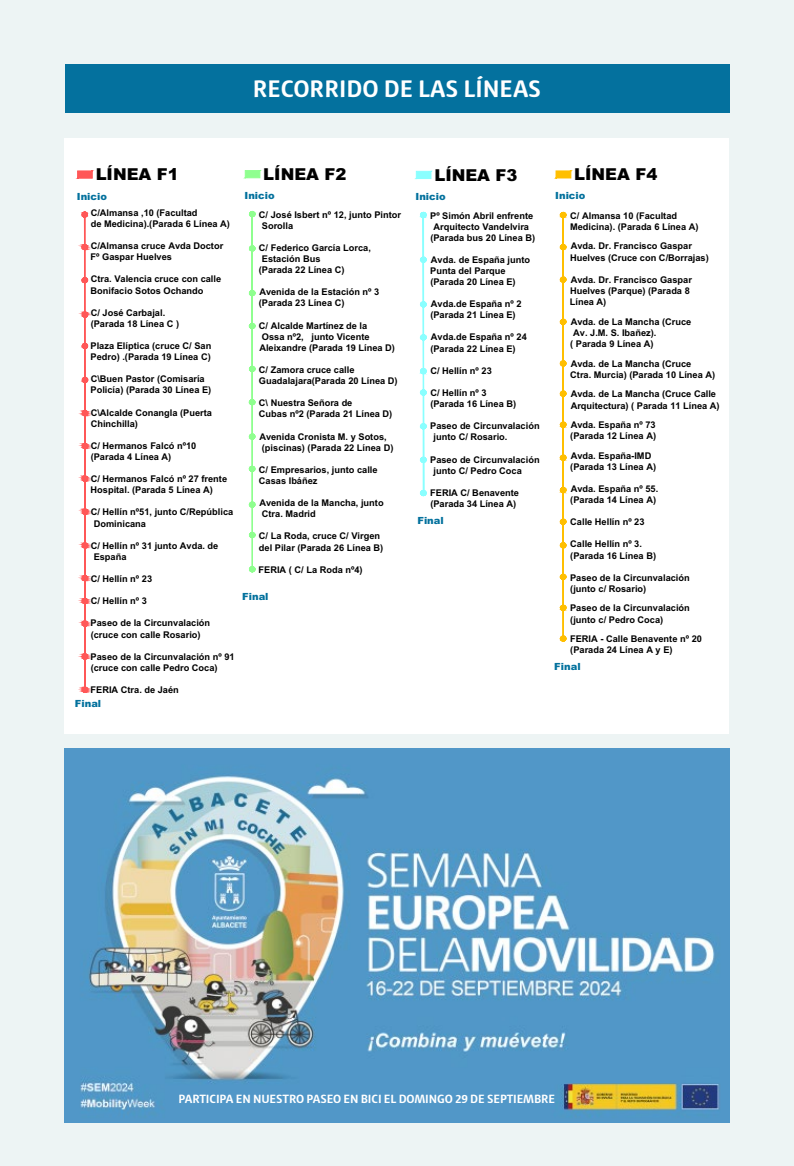
<style>
.page{position:relative;width:794px;height:1166px;background:#edf4f4}
.page>*{position:absolute;margin:0;border:0;box-sizing:border-box;transform-origin:0 0}
.t1{font:700 24.5px "Haptic Pro";color:#fff}
.t2{font:900 16.45px "Arial";color:#000}
.t3{font:700 12.25px "Haptic Pro";letter-spacing:-.01em;color:#fff}
.t4{font:900 9.8px "Arial";color:#03719d}
.t5{font:700 9.28px/11.2px "Arial";color:#000}
</style>
<div class="page">
<div style="left:64px;top:138px;width:665px;height:595px;background:#fff"></div>
<div style="left:64px;top:64px;width:665px;height:49px;background:#04719e"></div>
<img style="left:64px;top:748px;width:665px;height:375px">
<svg style="left:249px;top:211px;width:6px;height:7px"></svg>
<svg style="left:249px;top:245px;width:6px;height:7px"></svg>
<svg style="left:249px;top:290px;width:6px;height:6px"></svg>
<svg style="left:249px;top:323px;width:6px;height:6px"></svg>
<svg style="left:249px;top:366px;width:6px;height:6px"></svg>
<svg style="left:249px;top:399px;width:6px;height:6px"></svg>
<div style="left:249px;top:433px;width:6px;height:7px;border:1px solid #8fff8f;border-radius:50%"></div>
<svg style="left:249px;top:466px;width:6px;height:6px"></svg>
<div style="left:249px;top:501px;width:6px;height:7px;border:1px solid #8fff8f;border-radius:50%"></div>
<svg style="left:249px;top:532px;width:6px;height:6px"></svg>
<svg style="left:249px;top:566px;width:6px;height:6px"></svg>
<svg style="left:77px;top:170px;width:16px;height:9px"></svg>
<svg style="left:244px;top:170px;width:17px;height:9px"></svg>
<svg style="left:415px;top:170px;width:17px;height:9px"></svg>
<svg style="left:555px;top:170px;width:17px;height:9px"></svg>
<svg style="left:81px;top:211px;width:7px;height:482px"></svg>
<div style="left:252px;top:215px;width:1px;height:354px;border:1px solid #8fff8f"></div>
<svg style="left:420px;top:212px;width:6px;height:284px"></svg>
<svg style="left:560px;top:212px;width:6px;height:430px"></svg>
<h1 class="t1" style="left:253px;top:74px;width:290px">RECORRIDO DE LAS LÍNEAS</h1>
<h2 class="t2" style="left:96px;top:163px;width:85px">LÍNEA F1</h2>
<p class="t5" style="left:91px;top:207px;width:141px">C/Almansa ,10 (Facultad<br>de Medicina).(Parada 6 Línea A)</p>
<p class="t5" style="left:91px;top:241px;width:134px">C/Almansa cruce Avda Doctor<br>Fº Gaspar Huelves</p>
<p class="t5" style="left:91px;top:274px;width:132px">Ctra. Valencia cruce con calle<br>Bonifacio Sotos Ochando</p>
<p class="t5" style="left:91px;top:307px;width:90px">C/ José Carbajal. (Parada 18 Línea C )</p>
<p class="t5" style="left:91px;top:340px;width:122px">Plaza Elíptica (cruce C/ San<br>Pedro) .(Parada 19 Línea C)</p>
<p class="t5" style="left:91px;top:374px;width:122px">C\Buen Pastor (Comisaría<br>Policía) (Parada 30 Línea E)</p>
<p class="t5" style="left:91px;top:407px;width:123px">C\Alcalde Conangla (Puerta<br>Chinchilla)</p>
<p class="t5" style="left:91px;top:440px;width:107px">C/ Hermanos Falcó nº10 (Parada 4 Línea A)</p>
<p class="t5" style="left:91px;top:474px;width:138px">C/ Hermanos Falcó nº 27 frente<br>Hospital. (Parada 5 Línea A)</p>
<p class="t5" style="left:94px;top:507px;width:141px;text-indent:-3px">C/ Hellín nº51, junto C/República<br>Dominicana</p>
<p class="t5" style="left:94px;top:540px;width:126px;text-indent:-3px">C/ Hellín nº 31 junto Avda. de<br>España</p>
<p class="t5" style="left:91px;top:573px;width:63px">C/ Hellín nº 23</p>
<p class="t5" style="left:91px;top:595px;width:58px">C/ Hellín nº 3</p>
<p class="t5" style="left:91px;top:618px;width:121px">Paseo de la Circunvalación (cruce con calle Rosario)</p>
<p class="t5" style="left:91px;top:651px;width:146px">Paseo de la Circunvalación nº 91 (cruce con calle Pedro Coca)</p>
<p class="t5" style="left:91px;top:684px;width:90px">FERIA Ctra. de Jaén</p>
<p class="t4" style="left:77px;top:189px;width:32px">Inicio</p>
<p class="t4" style="left:75px;top:697px;width:28px">Final</p>
<h2 class="t2" style="left:263px;top:162px;width:85px">LÍNEA F2</h2>
<p class="t4" style="left:244px;top:189px;width:32px">Inicio</p>
<p class="t5" style="left:262px;top:209px;width:141px;text-indent:-3px">C/ José Isbert nº 12, junto Pintor<br>Sorolla</p>
<p class="t5" style="left:259px;top:242px;width:113px">C/ Federico García Lorca,</p>
<p class="t5" style="left:262px;top:253px;width:60px">Estación Bus</p>
<p class="t5" style="left:259px;top:265px;width:87px">(Parada 22 Línea C)</p>
<p class="t5" style="left:259px;top:287px;width:122px">Avenida de la Estación nº 3 (Parada 23 Línea C)</p>
<p class="t5" style="left:259px;top:320px;width:137px">C/ Alcalde Martínez de la<br>Ossa nº2, junto Vicente<br>Aleixandre (Parada 19 Línea D)</p>
<p class="t5" style="left:259px;top:365px;width:140px">C/ Zamora cruce calle<br>Guadalajara(Parada 20 Línea D)</p>
<p class="t5" style="left:259px;top:398px;width:135px">C\ Nuestra Señora de<br>Cubas nº2 (Parada 21 Línea D)</p>
<p class="t5" style="left:259px;top:431px;width:136px">Avenida Cronista M. y Sotos, (piscinas) (Parada 22 Línea D)</p>
<p class="t5" style="left:259px;top:464px;width:120px">C/ Empresarios, junto calle<br>Casas Ibáñez</p>
<p class="t5" style="left:259px;top:498px;width:126px">Avenida de la Mancha, junto<br>Ctra. Madrid</p>
<p class="t5" style="left:259px;top:531px;width:126px">C/ La Roda, cruce C/ Virgen del Pilar (Parada 26 Línea B)</p>
<p class="t5" style="left:258px;top:564px;width:106px">FERIA ( C/ La Roda nº4)</p>
<p class="t4" style="left:242px;top:589px;width:28px">Final</p>
<h2 class="t2" style="left:434px;top:163px;width:85px">LÍNEA F3</h2>
<p class="t4" style="left:415px;top:189px;width:32px">Inicio</p>
<p class="t5" style="left:430px;top:210px;width:106px;text-align:center">Pº Simón Abril enfrente<br>Arquitecto Vandelvira (Parada bus 20 Línea B)</p>
<p class="t5" style="left:430px;top:254px;width:101px">Avda. de España junto<br>Punta del Parque (Parada 20 Línea E)</p>
<p class="t5" style="left:430px;top:299px;width:93px">Avda.de España nº 2 (Parada 21 Línea E)</p>
<p class="t5" style="left:430px;top:332px;width:98px">Avda.de España nº 24 (Parada 22 Línea E)</p>
<p class="t5" style="left:430px;top:365px;width:63px">C/ Hellín nº 23</p>
<p class="t5" style="left:430px;top:387px;width:87px">C/ Hellín nº 3 (Parada 16 Línea B)</p>
<p class="t5" style="left:433px;top:421px;width:108px;text-indent:-3px">Paseo de Circunvalación junto C/ Rosario.</p>
<p class="t5" style="left:433px;top:454px;width:108px;text-indent:-3px">Paseo de Circunvalación junto C/ Pedro Coca</p>
<p class="t5" style="left:430px;top:487px;width:90px">FERIA C/ Benavente (Parada 34 Línea A)</p>
<p class="t4" style="left:417px;top:514px;width:28px">Final</p>
<h2 class="t2" style="left:574px;top:162px;width:85px">LÍNEA F4</h2>
<p class="t4" style="left:555px;top:189px;width:32px">Inicio</p>
<p class="t5" style="left:570px;top:210px;width:130px">C/ Almansa 10 (Facultad<br>Medicina). (Parada 6 Línea A)</p>
<p class="t5" style="left:570px;top:241px;width:140px">Avda. Dr. Francisco Gaspar<br>Huelves (Cruce con C/Borrajas)</p>
<p class="t5" style="left:570px;top:274px;width:123px">Avda. Dr. Francisco Gaspar<br>Huelves (Parque) (Parada 8<br>Línea A)</p>
<p class="t5" style="left:570px;top:316px;width:122px">Avda. de La Mancha (Cruce</p>
<p class="t5" style="left:573px;top:327px;width:85px">Av. J.M. S. Ibañez).</p>
<p class="t5" style="left:570px;top:339px;width:85px">( Parada 9 Línea A)</p>
<p class="t5" style="left:570px;top:358px;width:146px">Avda. de La Mancha (Cruce<br>Ctra. Murcia) (Parada 10 Línea A)</p>
<p class="t5" style="left:570px;top:389px;width:150px">Avda. de La Mancha (Cruce Calle<br>Arquitectura) ( Parada 11 Línea A)</p>
<p class="t5" style="left:570px;top:419px;width:87px">Avda. España nº 73 (Parada 12 Línea A)</p>
<p class="t5" style="left:570px;top:450px;width:87px">Avda. España-IMD (Parada 13 Línea A)</p>
<p class="t5" style="left:570px;top:483px;width:90px">Avda. España nº 55. (Parada 14 Línea A)</p>
<p class="t5" style="left:570px;top:517px;width:76px">Calle Hellín nº 23</p>
<p class="t5" style="left:570px;top:539px;width:87px">Calle Hellín nº 3. (Parada 16 Línea B)</p>
<p class="t5" style="left:570px;top:572px;width:121px">Paseo de la Circunvalación (junto c/ Rosario)</p>
<p class="t5" style="left:570px;top:603px;width:121px">Paseo de la Circunvalación (junto c/ Pedro Coca)</p>
<p class="t5" style="left:570px;top:634px;width:133px">FERIA - Calle Benavente nº 20 (Parada 24 Línea A y E)</p>
<p class="t4" style="left:554px;top:659px;width:28px">Final</p>
<h3 class="t3" style="left:179px;top:1092px;width:378px">PARTICIPA EN NUESTRO PASEO EN BICI EL DOMINGO 29 DE SEPTIEMBRE</h3>
</div>
